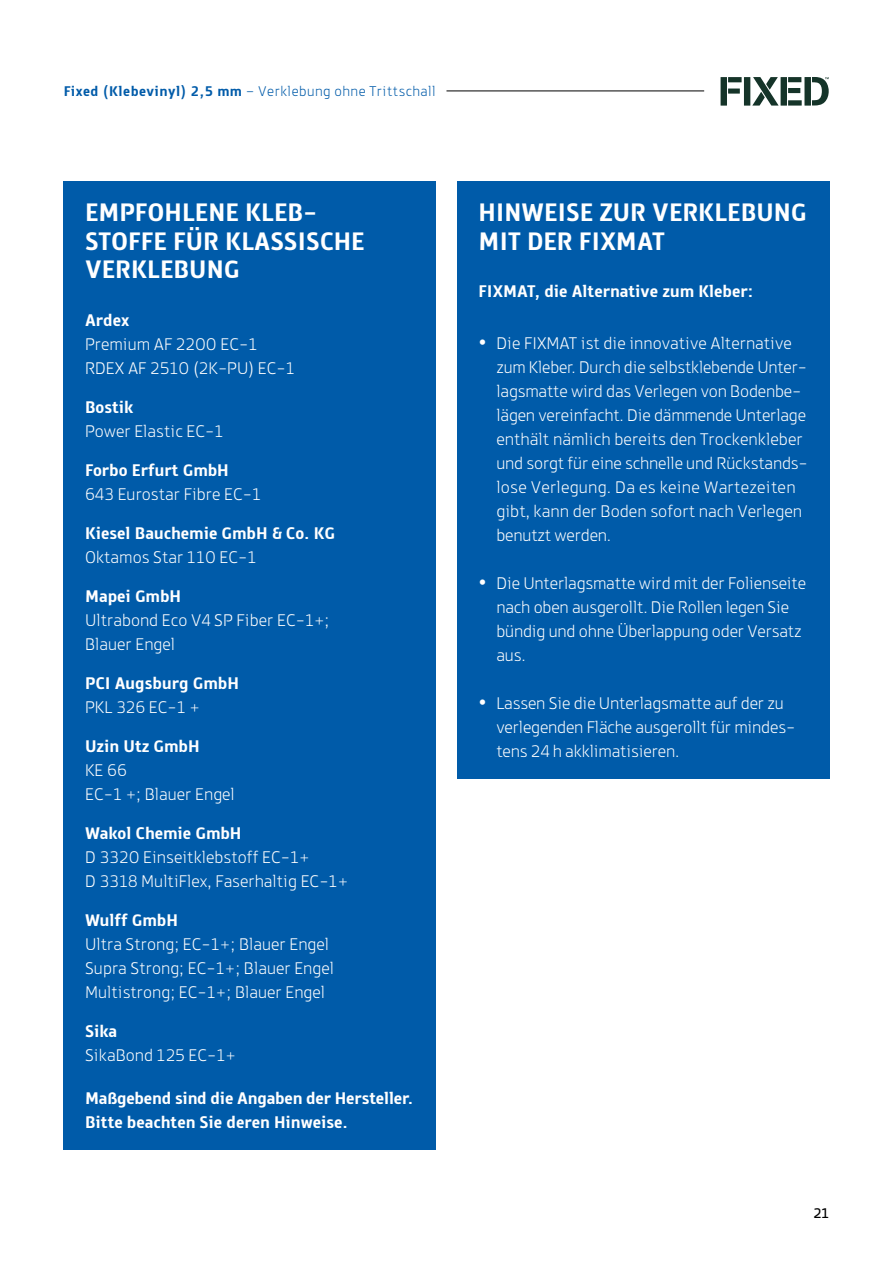
<style>
.page{position:relative;width:893px;height:1263px;background:#fff}
.page>*{position:absolute;margin:0;border:0;box-sizing:border-box;transform-origin:0 0}
.t1{font:700 27px/28.5px "Knight Sans";color:#fff}
.t2{font:300 18px/24px "Knight Sans";color:#fff}
.t3{font:700 18px/24px "Knight Sans";color:#fff}
.t4{font:300 15px "Knight Sans";letter-spacing:.03em;color:#005ba9}
.t5{font:15px "Knight Sans";color:#000}
.s1{font-weight:700}
</style>
<div class="page">
<div style="left:64px;top:181px;width:372px;height:968px;background:#005ba9"></div>
<div style="left:457px;top:181px;width:372px;height:597px;background:#005ba9"></div>
<hr style="left:446px;top:91px;width:258px;height:1px;background:#000">
<div style="left:721px;top:77px;width:6px;height:29px;background:#153429"></div>
<div style="left:728px;top:77px;width:14px;height:5px;background:#153429"></div>
<div style="left:728px;top:89px;width:12px;height:5px;background:#153429"></div>
<div style="left:744px;top:77px;width:6px;height:29px;background:#153429"></div>
<svg style="left:752px;top:77px;width:27px;height:29px"></svg>
<div style="left:781px;top:77px;width:6px;height:29px;background:#153429"></div>
<div style="left:788px;top:77px;width:13px;height:5px;background:#153429"></div>
<div style="left:788px;top:88px;width:12px;height:5px;background:#153429"></div>
<div style="left:788px;top:100px;width:14px;height:6px;background:#153429"></div>
<div style="left:804px;top:77px;width:7px;height:29px;background:#153429"></div>
<svg style="left:812px;top:77px;width:17px;height:28px"></svg>
<p class="t4" style="left:64px;top:82px;width:373px"><span class="s1">Fixed (Klebevinyl) 2,5 mm</span> – Verklebung ohne Trittschall</p>
<h1 class="t1" style="left:85px;top:198px;width:281px">EMPFOHLENE KLEB-<br>STOFFE FÜR KLASSISCHE<br>VERKLEBUNG</h1>
<p class="t3" style="left:85px;top:308px;width:46px">Ardex</p>
<p class="t2" style="left:85px;top:332px;width:211px">Premium AF 2200 EC-1<br>RDEX AF 2510 (2K-PU) EC-1</p>
<p class="t3" style="left:85px;top:395px;width:50px">Bostik</p>
<p class="t2" style="left:85px;top:419px;width:140px">Power Elastic EC-1</p>
<p class="t3" style="left:85px;top:458px;width:145px">Forbo Erfurt GmbH</p>
<p class="t2" style="left:85px;top:482px;width:178px">643 Eurostar Fibre EC-1</p>
<p class="t3" style="left:85px;top:521px;width:251px">Kiesel Bauchemie GmbH &amp; Co. KG</p>
<p class="t2" style="left:85px;top:545px;width:173px">Oktamos Star 110 EC-1</p>
<p class="t3" style="left:85px;top:584px;width:98px">Mapei GmbH</p>
<p class="t2" style="left:85px;top:608px;width:246px">Ultrabond Eco V4 SP Fiber EC-1+;<br>Blauer Engel</p>
<p class="t3" style="left:85px;top:671px;width:155px">PCI Augsburg GmbH</p>
<p class="t2" style="left:85px;top:695px;width:117px">PKL 326 EC-1 +</p>
<p class="t3" style="left:85px;top:734px;width:116px">Uzin Utz GmbH</p>
<p class="t2" style="left:85px;top:758px;width:151px">KE 66<br>EC-1 +; Blauer Engel</p>
<p class="t3" style="left:85px;top:821px;width:158px">Wakol Chemie GmbH</p>
<p class="t2" style="left:85px;top:845px;width:265px">D 3320 Einseitklebstoff EC-1+<br>D 3318 MultiFlex, Faserhaltig EC-1+</p>
<p class="t3" style="left:85px;top:908px;width:94px">Wulff GmbH</p>
<p class="t2" style="left:85px;top:932px;width:251px">Ultra Strong; EC-1+; Blauer Engel<br>Supra Strong; EC-1+; Blauer Engel<br>Multistrong; EC-1+; Blauer Engel</p>
<p class="t3" style="left:85px;top:1019px;width:34px">Sika</p>
<p class="t2" style="left:85px;top:1043px;width:153px">SikaBond 125 EC-1+</p>
<p class="t3" style="left:85px;top:1086px;width:330px">Maßgebend sind die Angaben der Hersteller.<br>Bitte beachten Sie deren Hinweise.</p>
<h1 class="t1" style="left:478px;top:198px;width:330px">HINWEISE ZUR VERKLEBUNG<br>MIT DER FIXMAT</h1>
<p class="t3" style="left:478px;top:279px;width:276px">FIXMAT, die Alternative zum Kleber:</p>
<p class="t2" style="left:496px;top:331px;width:313px;text-indent:-18px">• Die FIXMAT ist die innovative Alternative zum Kleber. Durch die selbstklebende Unter&shy;lagsmatte wird das Verlegen von Bodenbe&shy;lägen vereinfacht. Die dämmende Unterlage enthält nämlich bereits den Trockenkleber und sorgt für eine schnelle und Rückstands&shy;lose Verlegung. Da es keine Wartezeiten gibt, kann der Boden sofort nach Verlegen benutzt werden.</p>
<p class="t2" style="left:496px;top:571px;width:311px;text-indent:-18px">• Die Unterlagsmatte wird mit der Folienseite nach oben ausgerollt. Die Rollen legen Sie bündig und ohne Überlappung oder Versatz aus.</p>
<p class="t2" style="left:496px;top:691px;width:300px;text-indent:-18px">• Lassen Sie die Unterlagsmatte auf der zu verlegenden Fläche ausgerollt für mindes&shy;tens 24 h akklimatisieren.</p>
<p class="t5" style="left:813px;top:1205px;width:17px">21</p>
</div>
